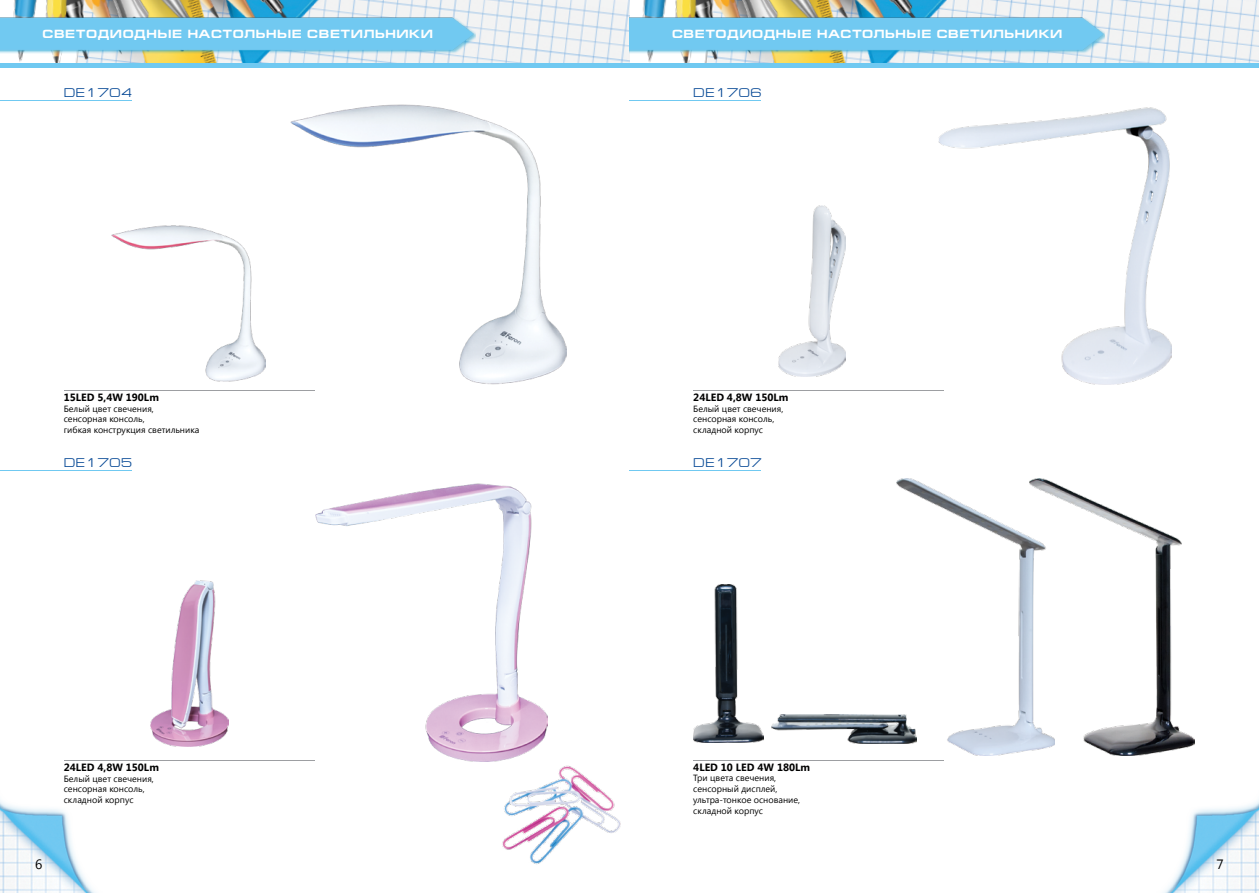
<style>
.page{position:relative;width:1259px;height:893px;background:#fff}
.page>*{position:absolute;margin:0;border:0;box-sizing:border-box;transform-origin:0 0}
.t1{font:13.5px "Segoe UI";color:#000}
.t2{font:12.75px "Europe Ext Normal";letter-spacing:.05em;color:#034694}
.t3{font:700 12px "Europe Ext";letter-spacing:.05em;color:#fff}
.t4{font:700 10.5px "Segoe UI";color:#000}
.t5{font:9px/10.8px "Segoe UI";color:#000}
</style>
<div class="page">
<img style="left:0;top:0;width:1259px;height:64px">
<img style="left:0;top:8px;width:475px;height:53px">
<hr style="left:0;top:64px;width:1259px;height:4px;background:#70c9f1">
<img style="left:0;top:800px;width:95px;height:93px">
<img style="left:1164px;top:800px;width:95px;height:93px">
<hr style="left:629px;top:100px;width:132px;height:1px;background:#70c9f1">
<hr style="left:0;top:100px;width:132px;height:1px;background:#70c9f1">
<hr style="left:64px;top:760px;width:251px;height:1px;background:#9d9fa2">
<hr style="left:693px;top:760px;width:251px;height:1px;background:#9d9fa2">
<hr style="left:64px;top:390px;width:251px;height:1px;background:#9d9fa2">
<hr style="left:693px;top:390px;width:251px;height:1px;background:#9d9fa2">
<hr style="left:629px;top:470px;width:132px;height:1px;background:#70c9f1">
<hr style="left:0;top:470px;width:132px;height:1px;background:#70c9f1">
<img style="left:629px;top:8px;width:475px;height:53px">
<img style="left:290px;top:104px;width:276px;height:280px">
<img style="left:111px;top:225px;width:154px;height:157px">
<img style="left:316px;top:483px;width:231px;height:278px">
<img style="left:150px;top:580px;width:78px;height:167px">
<img style="left:778px;top:206px;width:67px;height:171px">
<img style="left:938px;top:108px;width:233px;height:277px">
<img style="left:1055px;top:483px;width:139px;height:272px">
<img style="left:896px;top:478px;width:159px;height:277px">
<img style="left:693px;top:584px;width:70px;height:159px">
<img style="left:771px;top:715px;width:145px;height:28px">
<img style="left:502px;top:765px;width:119px;height:99px">
<h3 class="t3" style="left:43px;top:27px;width:392px">СВЕТОДИОДНЫЕ НАСТОЛЬНЫЕ СВЕТИЛЬНИКИ</h3>
<h3 class="t3" style="left:672px;top:27px;width:392px">СВЕТОДИОДНЫЕ НАСТОЛЬНЫЕ СВЕТИЛЬНИКИ</h3>
<h2 class="t2" style="left:64px;top:86px;width:70px">DE1704</h2>
<h2 class="t2" style="left:693px;top:86px;width:70px">DE1706</h2>
<p class="t4" style="left:64px;top:390px;width:97px">15LED 5,4W 190Lm</p>
<p class="t5" style="left:64px;top:403px;width:137px">Белый цвет свечения,<br>сенсорная консоль,<br>гибкая конструкция светильника</p>
<p class="t4" style="left:693px;top:390px;width:97px">24LED 4,8W 150Lm</p>
<p class="t5" style="left:693px;top:403px;width:92px">Белый цвет свечения, сенсорная консоль, складной корпус</p>
<h2 class="t2" style="left:64px;top:456px;width:70px">DE1705</h2>
<h2 class="t2" style="left:693px;top:456px;width:70px">DE1707</h2>
<p class="t4" style="left:64px;top:759px;width:97px">24LED 4,8W 150Lm</p>
<p class="t5" style="left:64px;top:772px;width:92px">Белый цвет свечения, сенсорная консоль, складной корпус</p>
<p class="t4" style="left:693px;top:759px;width:118px">4LED 10 LED 4W 180Lm</p>
<p class="t5" style="left:693px;top:772px;width:108px">Три цвета свечения, сенсорный дисплей, ультра-тонкое основание, складной корпус</p>
<h1 class="t1" style="left:35px;top:855px;width:9px">6</h1>
<h1 class="t1" style="left:1216px;top:855px;width:9px">7</h1>
</div>
